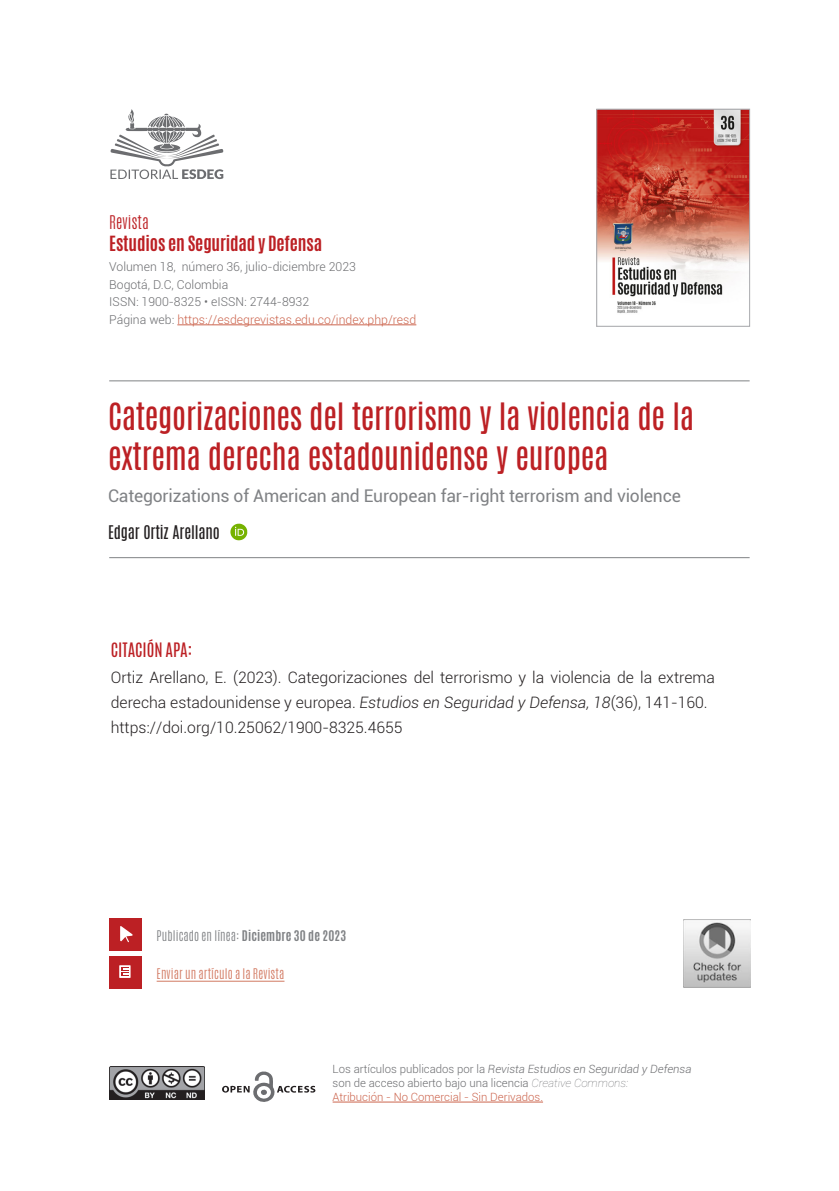
<style>
.page{position:relative;width:839px;height:1191px;background:#fff}
.page>*{position:absolute;margin:0;border:0;box-sizing:border-box;transform-origin:0 0}
.TITULO_ARTICULO{font:31.5px/40.2px "Antonio";letter-spacing:-.01em;color:#bc2024}
.t1{font:17.5px "Roboto";letter-spacing:-.01em;color:#808285}
.t2{font:700 17.5px "Antonio";letter-spacing:-.01em;color:#bc2024}
.PARRAFOS{font:16.62px "Antonio";color:#bc2024}
.PARRAFOS-2{font:300 15.75px/25.4px "Roboto";color:#231f20}
.AUTOR{font:15.75px "Antonio";letter-spacing:-.01em;color:#231f20}
.t3{font:300 15.75px "Antonio";color:#bc2024}
.t4{font:300 12.25px "Roboto";color:#6c6d70}
.t5{font:300 12.25px "Roboto";color:#cc654e}
.t6{font:300 12.25px "Antonio";letter-spacing:.01em;color:#808285}
.t7{font:300 12.25px "Antonio";letter-spacing:.01em;color:#d27961}
.t8{font:300 11.38px/14px "Roboto";color:#6c6d70}
.t9{font:300 11.38px "Roboto";color:#cc654e}
.s1{color:#6c6d70}
.s2{font-style:italic}
.s3{font-weight:700}
.s4{font-weight:100;font-style:italic}
</style>
<div class="page">
<div style="left:109px;top:956px;width:32px;height:32px;background:#bc2024"></div>
<div style="left:109px;top:918px;width:32px;height:32px;background:#bc2024"></div>
<hr style="left:177px;top:324px;width:239px;height:1px;background:#cc654e">
<svg style="left:230px;top:523px;width:17px;height:17px"></svg>
<svg style="left:120px;top:926px;width:13px;height:16px"></svg>
<hr style="left:157px;top:981px;width:127px;height:1px;background:#d27961">
<hr style="left:332px;top:1101px;width:211px;height:1px;background:#cc654e">
<div style="left:119px;top:965px;width:11px;height:13px;background:#fff"></div>
<svg style="left:121px;top:967px;width:8px;height:9px"></svg>
<img style="left:110px;top:1066px;width:95px;height:33px">
<hr style="left:109px;top:380px;width:640px;height:1px;background:#808285">
<hr style="left:109px;top:557px;width:640px;height:1px;background:#808285">
<svg style="left:110px;top:109px;width:113px;height:71px"></svg>
<svg style="left:222px;top:1071px;width:94px;height:31px"></svg>
<img style="left:598px;top:111px;width:149px;height:203px">
<div style="left:596px;top:109px;width:153px;height:218px;border:1px solid #a8a9ad"></div>
<img style="left:683px;top:919px;width:67px;height:69px">
<p class="t3" style="left:109px;top:211px;width:41px">Revista</p>
<p class="t2" style="left:109px;top:231px;width:214px">Estudios en Seguridad y Defensa</p>
<p class="t4" style="left:109px;top:258px;width:248px">Volumen 18, número 36, julio-diciembre 2023</p>
<p class="t4" style="left:109px;top:276px;width:120px">Bogotá, D.C, Colombia</p>
<p class="t4" style="left:109px;top:293px;width:201px">ISSN: 1900-8325 • eISSN: 2744-8932</p>
<p class="t5" style="left:109px;top:311px;width:308px"><span class="s1">Página web:</span> https://esdegrevistas.edu.co/index.php/resd</p>
<p class="TITULO_ARTICULO" style="left:108px;top:396px;width:587px">Categorizaciones del terrorismo y la violencia de la extrema derecha estadounidense y europea</p>
<p class="t1" style="left:108px;top:484px;width:574px">Categorizations of American and European far-right terrorism and violence</p>
<p class="AUTOR" style="left:108px;top:521px;width:113px">Edgar Ortiz Arellano</p>
<p class="PARRAFOS" style="left:111px;top:638px;width:83px">CITACIÓN APA:</p>
<p class="PARRAFOS-2" style="left:111px;top:663px;width:605px">Ortiz Arellano, E. (2023). Categorizaciones del terrorismo y la violencia de la extrema derecha estadounidense y europea. <span class="s2">Estudios en Seguridad y Defensa, 18</span>(36), 141-160.</p>
<p class="PARRAFOS-2" style="left:111px;top:714px;width:293px">https://doi.org/10.25062/1900-8325.4655</p>
<p class="t6" style="left:157px;top:927px;width:191px">Publicado en línea: <span class="s3">Diciembre 30 de 2023</span></p>
<p class="t7" style="left:157px;top:965px;width:129px">Enviar un artículo a la Revista</p>
<p class="t8" style="left:332px;top:1061px;width:360px">Los artículos publicados por la <span class="s2">Revista Estudios en Seguridad y Defensa </span>son de acceso abierto bajo una licencia <span class="s4">Creative Commons:</span></p>
<p class="t9" style="left:332px;top:1089px;width:212px">Atribución - No Comercial - Sin Derivados.</p>
</div>
